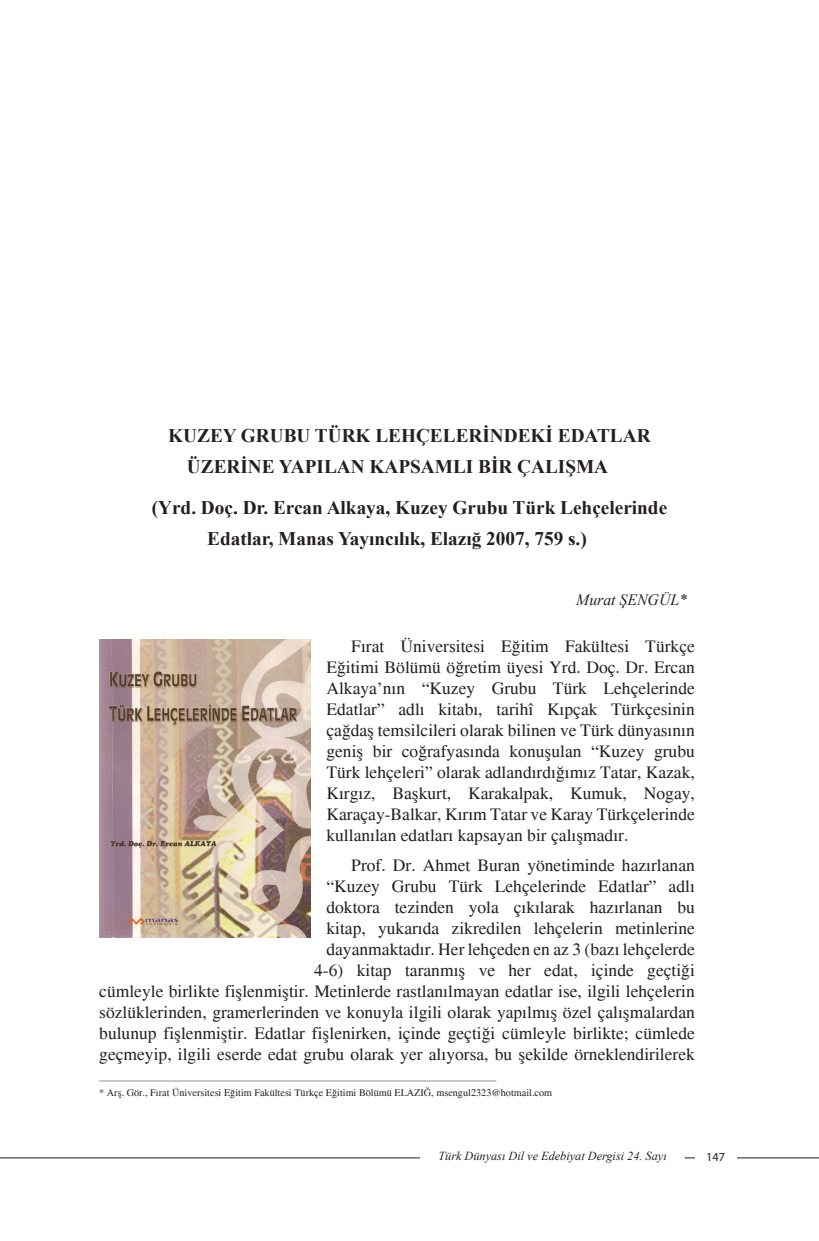
<style>
.page{position:relative;width:819px;height:1241px;background:#fff}
.page>*{position:absolute;margin:0;border:0;box-sizing:border-box;transform-origin:0 0}
.t1{font:700 19.25px/31.5px "Times New Roman";color:#231f20}
.t2{font:17.5px/21px "Times";color:#231f20;text-align:justify}
.t3{font:italic 15.75px "Times New Roman";color:#231f20}
.t4{font:italic 12.25px "Times New Roman";color:#231f20}
.t5{font:12.25px "Myriad Pro";color:#231f20}
.dipnot{font:10.15px "Times";color:#231f20}
.s1{font-style:normal;color:#fff}
</style>
<div class="page">
<hr style="left:0;top:1157px;width:420px;height:1px;background:#231f20">
<hr style="left:737px;top:1157px;width:82px;height:1px;background:#231f20">
<hr style="left:99px;top:1080px;width:397px;height:1px;background:#939598">
<img style="left:99px;top:639px;width:211px;height:298px">
<p class="t1" style="left:187px;top:419px;width:465px;text-indent:-19px">KUZEY GRUBU TÜRK LEHÇELERİNDEKİ EDATLAR<br>ÜZERİNE YAPILAN KAPSAMLI BİR ÇALIŞMA</p>
<p class="t1" style="left:207px;top:491px;width:461px;text-indent:-55px">(Yrd. Doç. Dr. Ercan Alkaya, Kuzey Grubu Türk Lehçelerinde<br>Edatlar, Manas Yayıncılık, Elazığ 2007, 759 s.)</p>
<p class="t3" style="left:576px;top:588px;width:120px">Murat ŞENGÜL*<span class="s1">1</span></p>
<p class="t2" style="left:326px;top:635px;width:370px;text-indent:25px">Fırat Üniversitesi Eğitim Fakültesi Türkçe Eğitimi Bölümü öğretim üyesi Yrd. Doç. Dr. Ercan Alkaya’nın “Kuzey Grubu Türk Lehçelerinde Edatlar” adlı kitabı, tarihî Kıpçak Türkçesinin çağdaş temsilcileri olarak bilinen ve Türk dünyasının geniş bir coğrafyasında konuşulan “Kuzey grubu Türk lehçeleri” olarak adlandırdığımız Tatar, Kazak, Kırgız, Başkurt, Karakalpak, Kumuk, Nogay, Karaçay-Balkar, Kırım Tatar ve Karay Türkçelerinde kullanılan edatları kapsayan bir çalışmadır.</p>
<p class="t2" style="left:99px;top:854px;width:597px;text-align:right">Prof. Dr. Ahmet Buran yönetiminde hazırlanan<br>“Kuzey Grubu Türk Lehçelerinde Edatlar” adlı<br>doktora tezinden yola çıkılarak hazırlanan bu<br>kitap, yukarıda zikredilen lehçelerin metinlerine<br>dayanmaktadır. Her lehçeden en az 3 (bazı lehçelerde<br>4-6) kitap taranmış ve her edat, içinde geçtiği<br>cümleyle birlikte fişlenmiştir. Metinlerde rastlanılmayan edatlar ise, ilgili lehçelerin sözlüklerinden, gramerlerinden ve konuyla ilgili olarak yapılmış özel çalışmalardan bulunup fişlenmiştir. Edatlar fişlenirken, içinde geçtiği cümleyle birlikte; cümlede geçmeyip, ilgili eserde edat grubu olarak yer alıyorsa, bu şekilde örneklendirilerek</p>
<p class="dipnot" style="left:99px;top:1086px;width:454px">* Arş. Gör., Fırat Üniversitesi Eğitim Fakültesi Türkçe Eğitimi Bölümü ELAZIĞ, msengul2323@hotmail.com</p>
<p class="t4" style="left:438px;top:1147px;width:230px">Türk Dünyası Dil ve Edebiyat Dergisi 24. Sayı</p>
<p class="t5" style="left:706px;top:1148px;width:20px">147</p>
</div>
